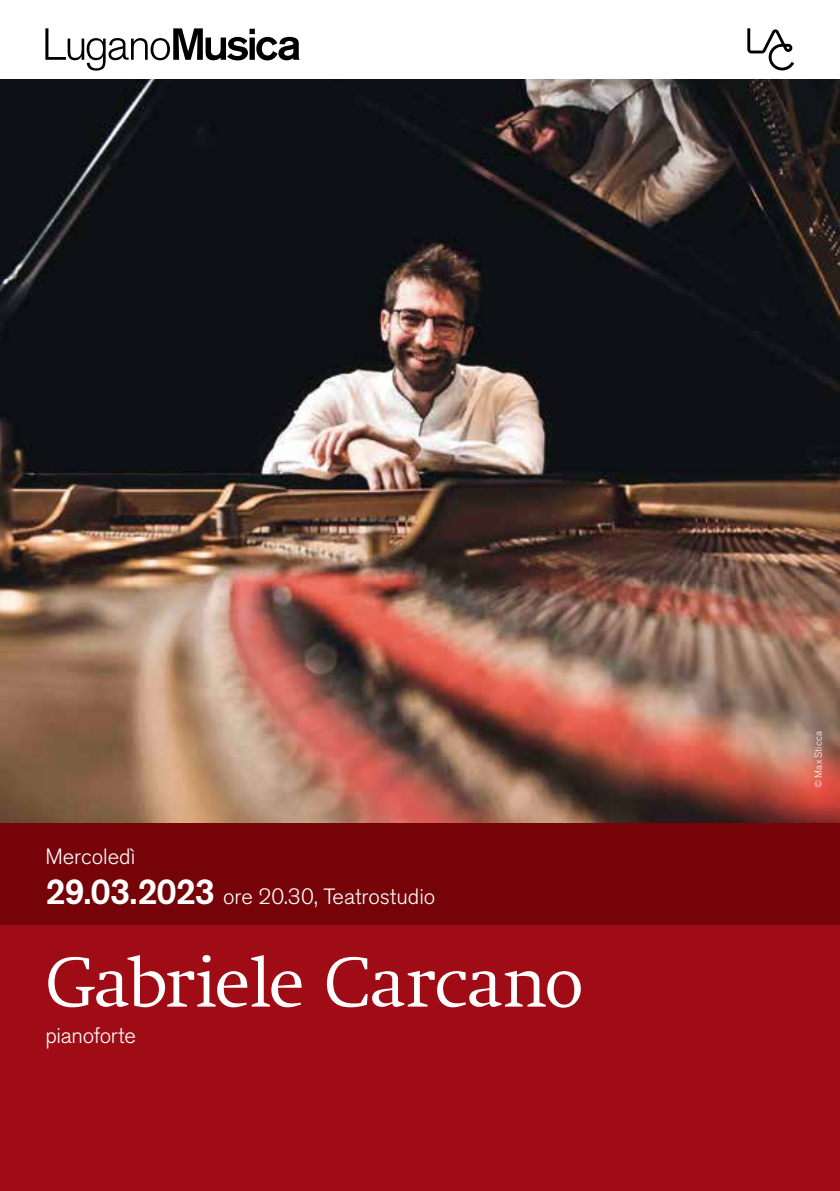
<style>
.page{position:relative;width:840px;height:1191px;background:#fff}
.page>*{position:absolute;margin:0;border:0;box-sizing:border-box;transform-origin:0 0}
.t1{font:300 72px "Swift Neue LT Pro";letter-spacing:-.01em;color:#fff}
.t2{font:300 22px/40px "Akzidenz Grotesk Pro";color:#fff}
.t3{font:300 10px "Akzidenz Grotesk Pro";letter-spacing:.025em;color:#fff}
.s1{font-weight:500;font-size:36px}
</style>
<div class="page">
<div style="left:0;top:822px;width:839px;height:369px;background:#9f0c16"></div>
<div style="left:0;top:822px;width:839px;height:103px;background:#750307"></div>
<img style="left:0;top:79px;width:839px;height:743px">
<svg style="left:747px;top:28px;width:46px;height:42px"></svg>
<svg style="left:45px;top:28px;width:254px;height:43px"></svg>
<p class="t2" style="left:45px;top:836px;width:391px">Mercoledì<br><span class="s1">29.03.2023</span> ore 20.30, Teatrostudio</p>
<h1 class="t1" style="left:45px;top:939px;width:539px">Gabriele Carcano</h1>
<p class="t2" style="left:45px;top:1015px;width:92px">pianoforte</p>
<p class="t3" style="left:811px;top:788px;width:59px;rotate:-90deg">© Max Sticca</p>
</div>
